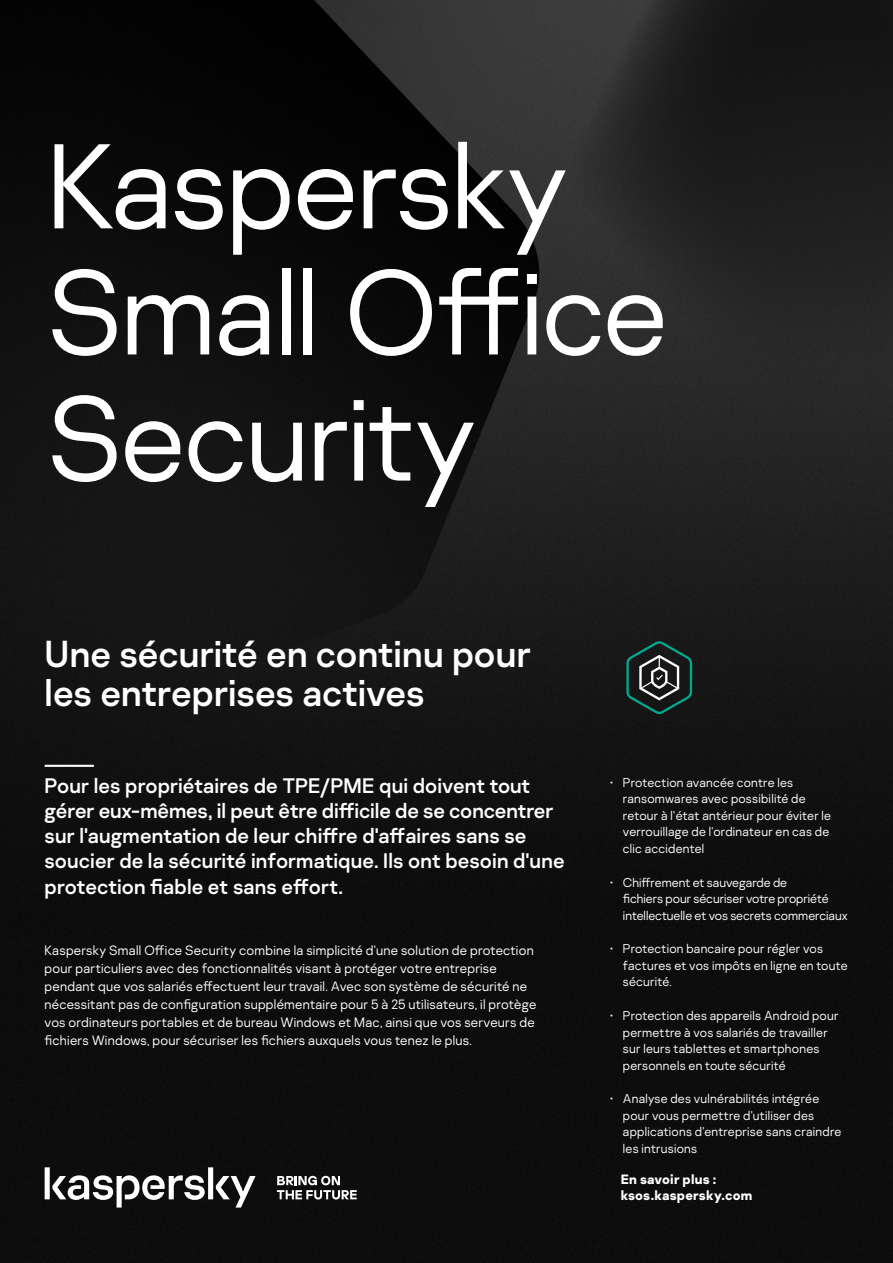
<style>
.page{position:relative;width:893px;height:1263px;background:#fff}
.page>*{position:absolute;margin:0;border:0;box-sizing:border-box;transform-origin:0 0}
.t1{font:300 120.15px/126.1px "Kaspersky Sans";letter-spacing:-.01em;color:#fff}
.t2{font:37.5px/39px "Kaspersky Sans";color:#fff}
.t3{font:21px/25.2px "Kaspersky Sans";color:#fff}
.t4{font:300 13.5px/18px "Kaspersky Sans";letter-spacing:.02em;color:#fff}
.t5{font:700 13.5px/16.2px "Kaspersky Sans";letter-spacing:.015em;color:#fff}
.t6{font:300 12.75px/16.5px "Kaspersky Sans";letter-spacing:.015em;color:#fff}
</style>
<div class="page">
<img style="left:0;top:0;width:893px;height:1263px">
<hr style="left:45px;top:765px;width:49px;height:2px;background:#fff">
<svg style="left:45px;top:1167px;width:211px;height:40px"></svg>
<svg style="left:277px;top:1176px;width:80px;height:23px"></svg>
<svg style="left:626px;top:641px;width:66px;height:73px;background:#2b3c39"></svg>
<h1 class="t1" style="left:47px;top:123px;width:622px">Kaspersky<br>Small Office<br>Security</h1>
<h2 class="t2" style="left:45px;top:634px;width:488px">Une sécurité en continu pour les entreprises actives</h2>
<p class="t3" style="left:45px;top:773px;width:521px">Pour les propriétaires de TPE/PME qui doivent tout gérer eux-mêmes, il peut être difficile de se concentrer sur l'augmentation de leur chiffre d'affaires sans se soucier de la sécurité informatique. Ils ont besoin d'une protection fiable et sans effort.</p>
<p class="t4" style="left:45px;top:941px;width:493px">Kaspersky Small Office Security combine la simplicité d'une solution de protection pour particuliers avec des fonctionnalités visant à protéger votre entreprise pendant que vos salariés effectuent leur travail. Avec son système de sécurité ne nécessitant pas de configuration supplémentaire pour 5 à 25 utilisateurs, il protège vos ordinateurs portables et de bureau Windows et Mac, ainsi que vos serveurs de fichiers Windows, pour sécuriser les fichiers auxquels vous tenez le plus.</p>
<p class="t6" style="left:623px;top:774px;width:210px;text-indent:-13px">• Protection avancée contre les ransomwares avec possibilité de retour à l'état antérieur pour éviter le verrouillage de l'ordinateur en cas de clic accidentel</p>
<p class="t6" style="left:623px;top:874px;width:226px;text-indent:-13px">• Chiffrement et sauvegarde de<br>fichiers pour sécuriser votre propriété intellectuelle et vos secrets commerciaux</p>
<p class="t6" style="left:623px;top:940px;width:226px;text-indent:-13px">• Protection bancaire pour régler vos factures et vos impôts en ligne en toute sécurité.</p>
<p class="t6" style="left:623px;top:1007px;width:217px;text-indent:-13px">• Protection des appareils Android pour permettre à vos salariés de travailler sur leurs tablettes et smartphones personnels en toute sécurité</p>
<p class="t6" style="left:623px;top:1090px;width:220px;text-indent:-13px">• Analyse des vulnérabilités intégrée pour vous permettre d'utiliser des applications d'entreprise sans craindre les intrusions</p>
<p class="t5" style="left:621px;top:1171px;width:133px">En savoir plus : ksos.kaspersky.com</p>
</div>
